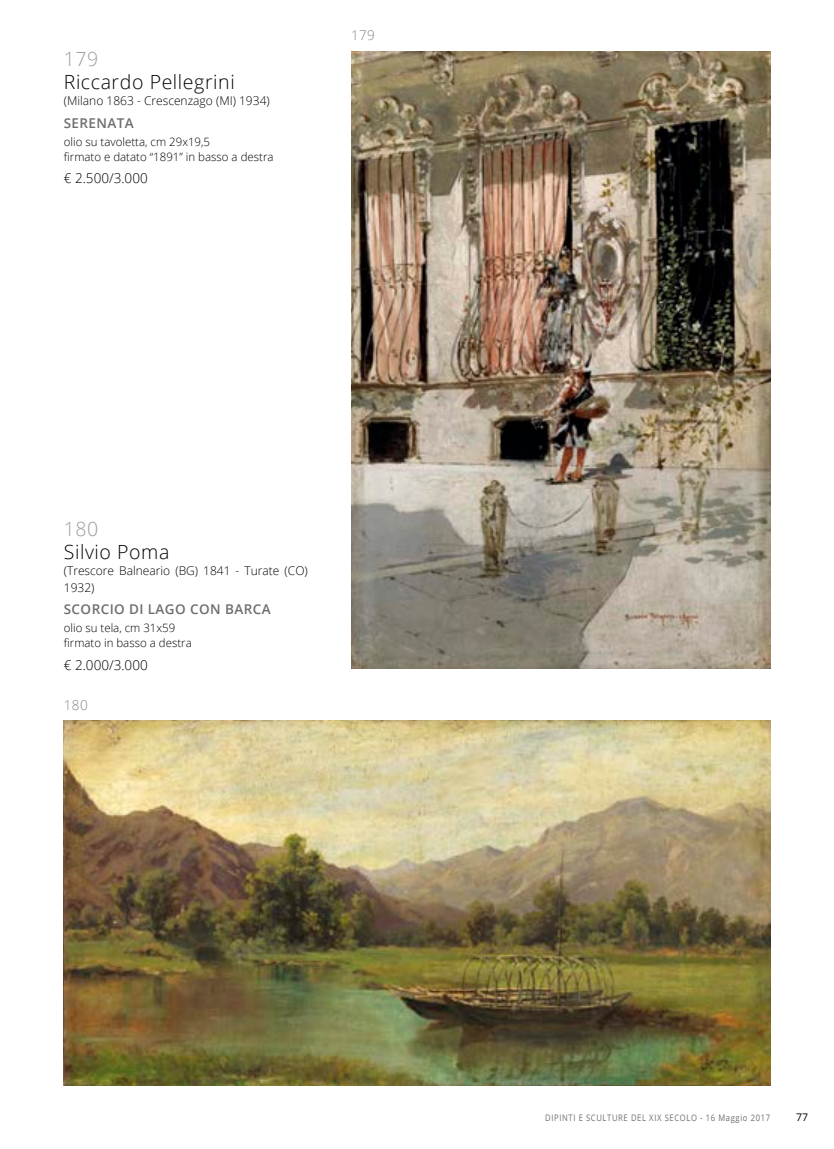
<style>
.page{position:relative;width:834px;height:1149px;background:#fff}
.page>*{position:absolute;margin:0;border:0;box-sizing:border-box;transform-origin:0 0}
.t1{font:300 19.5px "Open Sans";letter-spacing:.03em;color:#000}
.t2{font:300 19.5px "Open Sans";letter-spacing:.03em;color:#9b9c9c}
.t3{font:600 13.5px "Open Sans";letter-spacing:.03em;color:#6e6e6d}
.t4{font:300 13.5px "Open Sans";color:#000}
.Numerino_lotto{font:300 13.5px "Open Sans";letter-spacing:.03em;color:#868686}
.t5{font:300 12px/16.5px "Open Sans";color:#000}
.t6{font:300 11.55px "Open Sans";color:#000}
.t7{font:10.5px "Open Sans";color:#000}
.t8{font:9px "Open Sans";letter-spacing:.08em;color:#6e6e6d;scale:.85 1}
</style>
<div class="page">
<img style="left:351px;top:51px;width:419px;height:617px">
<img style="left:64px;top:720px;width:706px;height:364px">
<p class="t2" style="left:64px;top:46px;width:36px">179</p>
<p class="t1" style="left:64px;top:68px;width:172px">Riccardo Pellegrini</p>
<p class="t5" style="left:64px;top:92px;width:207px">(Milano 1863 - Crescenzago (MI) 1934)</p>
<p class="t3" style="left:64px;top:113px;width:72px">SERENATA</p>
<p class="t6" style="left:64px;top:133px;width:148px">olio su tavoletta, cm 29x19,5</p>
<p class="t6" style="left:64px;top:148px;width:211px">firmato e datato “1891” in basso a destra</p>
<p class="t4" style="left:64px;top:169px;width:85px">€ 2.500/3.000</p>
<p class="Numerino_lotto" style="left:351px;top:26px;width:25px">179</p>
<p class="t2" style="left:64px;top:515px;width:36px">180</p>
<p class="t1" style="left:64px;top:538px;width:107px">Silvio Poma</p>
<p class="t5" style="left:64px;top:562px;width:245px">(Trescore Balneario (BG) 1841 - Turate (CO)<br>1932)</p>
<p class="t3" style="left:64px;top:600px;width:208px">SCORCIO DI LAGO CON BARCA</p>
<p class="t6" style="left:64px;top:620px;width:113px">olio su tela, cm 31x59</p>
<p class="t6" style="left:64px;top:635px;width:129px">firmato in basso a destra</p>
<p class="t4" style="left:64px;top:655px;width:85px">€ 2.000/3.000</p>
<p class="Numerino_lotto" style="left:64px;top:695px;width:25px">180</p>
<p class="t8" style="left:545px;top:1110px;width:266px">DIPINTI E SCULTURE DEL XIX SECOLO - 16 Maggio 2017</p>
<p class="t7" style="left:795px;top:1109px;width:14px">77</p>
</div>
